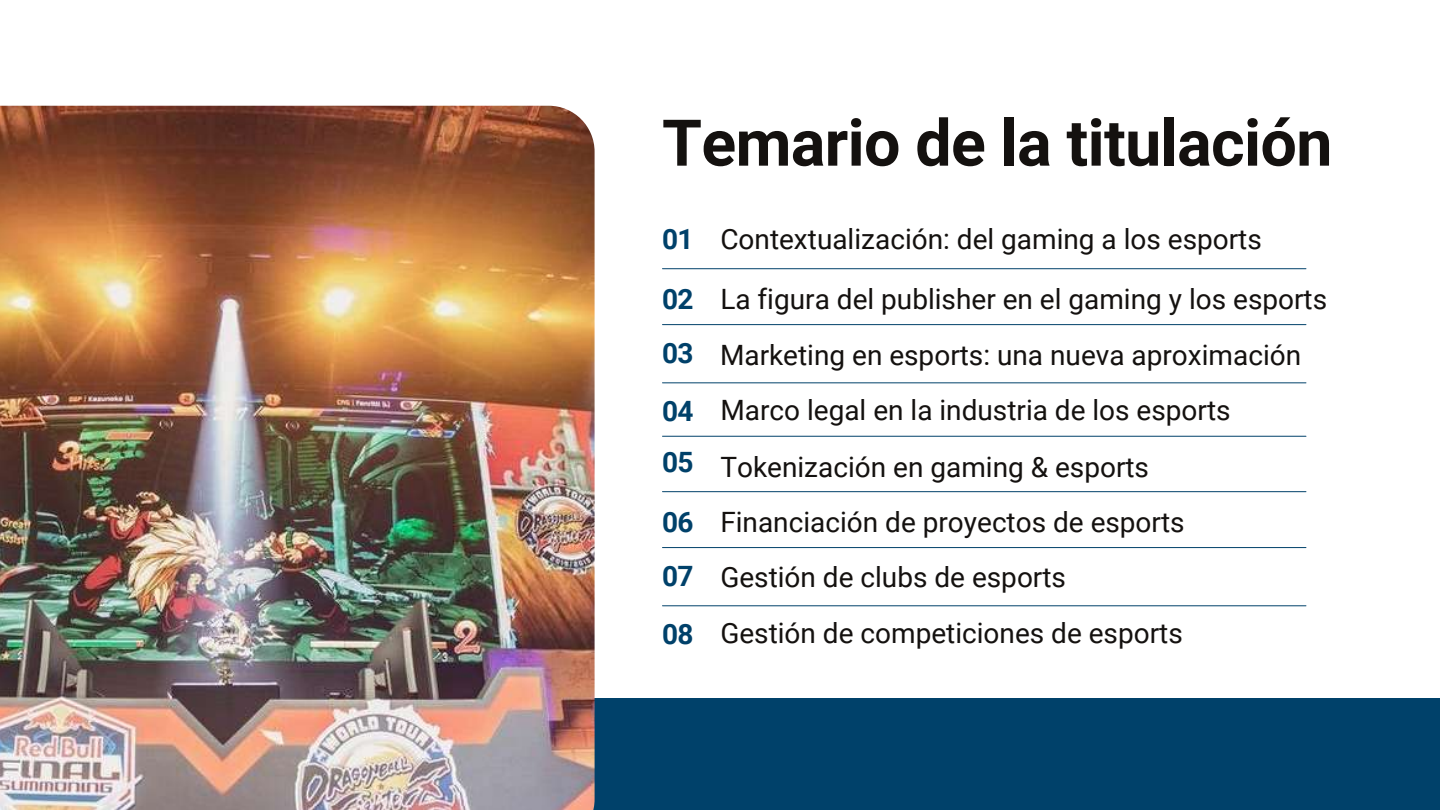
<style>
.page{position:relative;width:1440px;height:810px;background:#fff}
.page>*{position:absolute;margin:0;border:0;box-sizing:border-box;transform-origin:0 0}
.t1{font:700 64.5px "Roboto";letter-spacing:-.01em;color:#14110f}
.t2{font:28px/55.1px "Roboto";color:#14110f}
.t3{font:700 28px/60.7px "Roboto";letter-spacing:-.03em;color:#00416a}
</style>
<div class="page">
<div style="left:1px;top:698px;width:1439px;height:112px;background:#00416a"></div>
<img style="left:0;top:106px;width:595px;height:704px">
<hr style="left:662px;top:268px;width:644px;height:1px;background:#00416a">
<hr style="left:662px;top:324px;width:644px;height:1px;background:#00416a">
<hr style="left:662px;top:382px;width:644px;height:1px;background:#00416a">
<hr style="left:662px;top:491px;width:644px;height:1px;background:#00416a">
<hr style="left:662px;top:547px;width:644px;height:1px;background:#00416a">
<hr style="left:662px;top:605px;width:644px;height:1px;background:#00416a">
<hr style="left:662px;top:436px;width:644px;height:1px;background:#00416a">
<h1 class="t1" style="left:662px;top:106px;width:672px">Temario de la titulación</h1>
<p class="t3" style="left:662px;top:209px;width:33px">01<br>02</p>
<p class="t3" style="left:662px;top:324px;width:33px;line-height:57.8px">03<br>04</p>
<p class="t3" style="left:662px;top:432px;width:33px">05<br>06</p>
<p class="t3" style="left:662px;top:547px;width:33px;line-height:57.8px">07<br>08</p>
<p class="t2" style="left:720px;top:209px;width:608px;line-height:59.9px">Contextualización: del gaming a los esports<br>La figura del publisher en el gaming y los esports</p>
<p class="t2" style="left:720px;top:328px;width:583px;line-height:54.8px">Marketing en esports: una nueva aproximación<br>Marco legal en la industria de los esports</p>
<p class="t2" style="left:720px;top:440px;width:466px">Tokenización en gaming &amp; esports Financiación de proyectos de esports Gestión de clubs de esports<br>Gestión de competiciones de esports</p>
</div>
